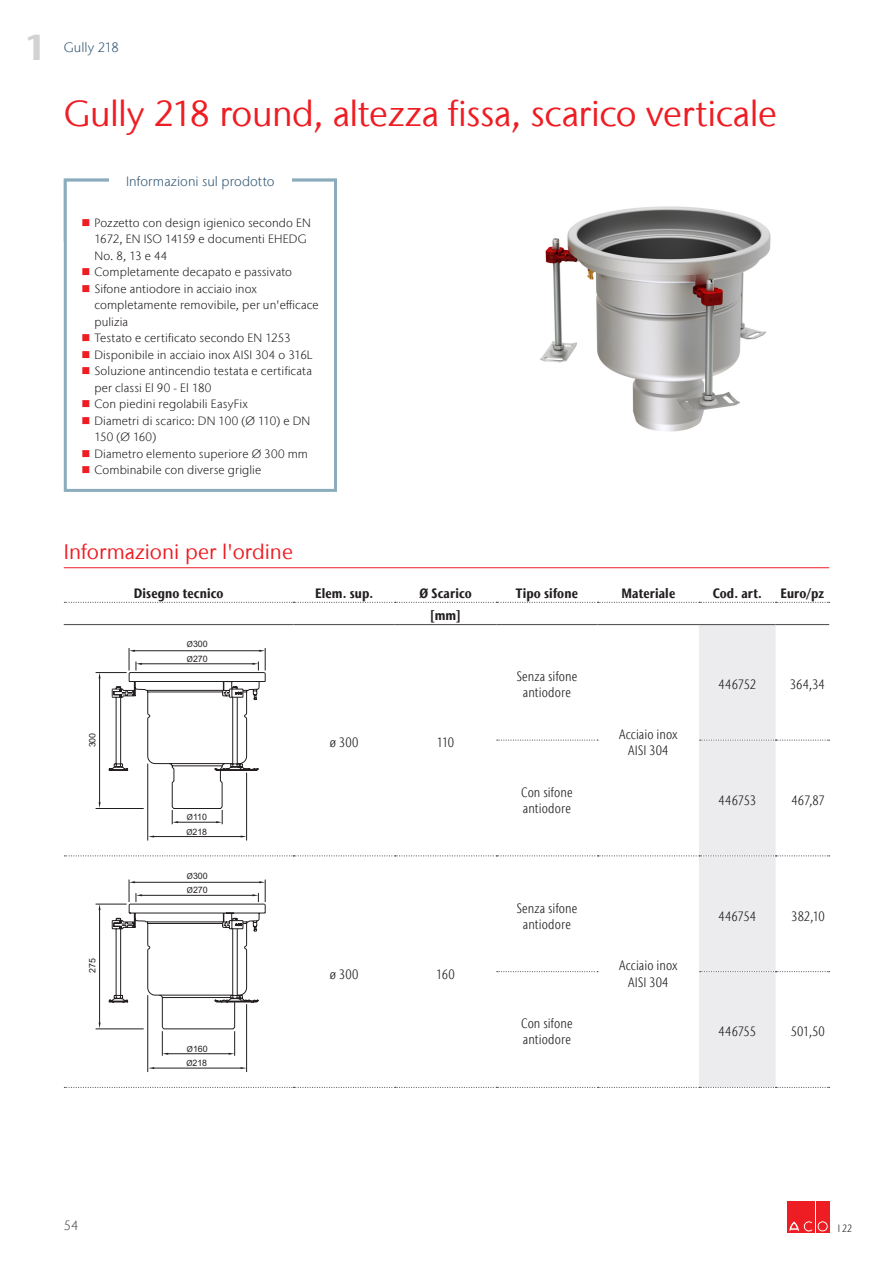
<style>
.page{position:relative;width:893px;height:1263px;background:#fff}
.page>*{position:absolute;margin:0;border:0;box-sizing:border-box;transform-origin:0 0}
.title1_across_it{font:36px "Stone Sans IIITC Com";letter-spacing:-.01em;color:#ee1d23}
.t1{font:700 36px "Stone Sans IIITC Com";color:#d1d2d4}
.title2_it{font:21px "Stone Sans IIITC Com";color:#ee1d23}
.testoTabella_C_it{font:300 condensed 13.5px/16.2px "Stone Sans IIITC Com";letter-spacing:.005em;color:#231f20;text-align:center}
.testataTabella_C_it{font:700 condensed 13.5px "Stone Sans IIITC Com";letter-spacing:.01em;color:#231f20}
.t2{font:300 13.5px "Stone Sans IIITC Com";letter-spacing:.005em;color:#335875}
.codice_it{font:300 condensed 13.5px "Stone Sans IIITC Com";letter-spacing:-.015em;color:#231f20}
.testoTabella_R_it{font:300 condensed 13.5px "Stone Sans IIITC Com";letter-spacing:.005em;color:#231f20}
.t3{font:300 13.5px "Stone Sans IIITC Com";color:#57585a}
.t4{font:300 12px/16.5px "Stone Sans IIITC Com";letter-spacing:.01em;color:#231f20}
.t5{font:300 condensed 10.5px "Stone Sans IIITC Com";color:#231f20}
.t6{font:8.85px "Arial";color:#231f20}
.s1{font-family:"Myriad Pro"}
</style>
<div class="page">
<div style="left:788px;top:1201px;width:13px;height:32px;background:#ee1d23"></div>
<div style="left:802px;top:1201px;width:13px;height:32px;background:#ee1d23"></div>
<svg style="left:789px;top:1221px;width:24px;height:11px"></svg>
<div style="left:816px;top:1201px;width:13px;height:32px;background:#ee1d23"></div>
<div style="left:817px;top:1221px;width:11px;height:11px;border:1px solid #ee1d23;border-radius:50%"></div>
<div style="left:819px;top:1223px;width:7px;height:7px;border:1px solid #ee1d23;border-radius:50%"></div>
<hr style="left:64px;top:567px;width:765px;height:1px;background:#ee1d23">
<svg style="left:64px;top:602px;width:766px;height:1px"></svg>
<svg style="left:64px;top:624px;width:766px;height:464px"></svg>
<img style="left:540px;top:206px;width:231px;height:226px">
<div style="left:64px;top:179px;width:273px;height:313px;border:3px solid #8aacbc"></div>
<div style="left:109px;top:172px;width:183px;height:22px;background:#fff"></div>
<h1 class="t1" style="left:25px;top:24px;width:24px">1</h1>
<p class="t2" style="left:64px;top:39px;width:57px">Gully 218</p>
<p class="title1_across_it" style="left:64px;top:91px;width:715px">Gully 218 round, altezza fissa, scarico verticale</p>
<p class="t2" style="left:126px;top:173px;width:150px">Informazioni sul prodotto</p>
<p class="t4" style="left:94px;top:214px;width:218px">Pozzetto con design igienico secondo EN<br>1672, EN ISO 14159 e documenti EHEDG<br>No. 8, 13 e 44</p>
<p class="t4" style="left:94px;top:263px;width:199px">Completamente decapato e passivato</p>
<p class="t4" style="left:94px;top:280px;width:226px">Sifone antiodore in acciaio inox completamente removibile, per un'efficace pulizia</p>
<p class="t4" style="left:94px;top:329px;width:198px">Testato e certificato secondo EN 1253</p>
<p class="t4" style="left:94px;top:346px;width:220px">Disponibile in acciaio inox AISI 304 o 316L</p>
<p class="t4" style="left:94px;top:362px;width:219px">Soluzione antincendio testata e certificata per classi El 90 - El 180</p>
<p class="t4" style="left:94px;top:395px;width:155px">Con piedini regolabili EasyFix</p>
<p class="t4" style="left:94px;top:412px;width:217px">Diametri di scarico: DN 100 (Ø 110) e DN<br>150 (Ø 160)</p>
<p class="t4" style="left:94px;top:445px;width:215px">Diametro elemento superiore Ø 300 mm</p>
<p class="t4" style="left:94px;top:461px;width:169px">Combinabile con diverse griglie</p>
<p class="title2_it" style="left:64px;top:538px;width:231px">Informazioni per l'ordine</p>
<p class="testataTabella_C_it" style="left:134px;top:585px;width:91px">Disegno tecnico</p>
<p class="testataTabella_C_it" style="left:315px;top:585px;width:60px">Elem. sup.</p>
<p class="testataTabella_C_it" style="left:419px;top:585px;width:54px">Ø Scarico</p>
<p class="testataTabella_C_it" style="left:516px;top:585px;width:64px">Tipo sifone</p>
<p class="testataTabella_C_it" style="left:621px;top:585px;width:55px">Materiale</p>
<p class="testataTabella_C_it" style="left:713px;top:585px;width:51px">Cod. art.</p>
<p class="testataTabella_C_it" style="left:780px;top:585px;width:45px">Euro/pz</p>
<p class="testataTabella_C_it" style="left:430px;top:607px;width:33px">[mm]</p>
<p class="t6" style="left:187px;top:638px;width:22px"><span class="s1">Ø</span>300</p>
<p class="t6" style="left:187px;top:653px;width:22px"><span class="s1">Ø</span>270</p>
<p class="t6" style="left:87px;top:747px;width:16px;rotate:-90deg">300</p>
<p class="testoTabella_C_it" style="left:330px;top:734px;width:30px">ø 300</p>
<p class="testoTabella_C_it" style="left:437px;top:734px;width:19px">110</p>
<p class="t6" style="left:187px;top:811px;width:22px"><span class="s1">Ø</span>110</p>
<p class="t6" style="left:186px;top:826px;width:22px"><span class="s1">Ø</span>218</p>
<p class="t6" style="left:187px;top:870px;width:22px"><span class="s1">Ø</span>300</p>
<p class="t6" style="left:87px;top:973px;width:16px;rotate:-90deg">275</p>
<p class="t6" style="left:187px;top:884px;width:22px"><span class="s1">Ø</span>270</p>
<p class="t6" style="left:187px;top:1043px;width:22px"><span class="s1">Ø</span>160</p>
<p class="t6" style="left:186px;top:1057px;width:22px"><span class="s1">Ø</span>218</p>
<p class="testoTabella_C_it" style="left:330px;top:966px;width:30px">ø 300</p>
<p class="testoTabella_C_it" style="left:436px;top:966px;width:20px">160</p>
<p class="testoTabella_C_it" style="left:516px;top:668px;width:63px">Senza sifone antiodore</p>
<p class="testoTabella_C_it" style="left:521px;top:784px;width:53px">Con sifone</p>
<p class="testoTabella_C_it" style="left:523px;top:800px;width:49px">antiodore</p>
<p class="testoTabella_C_it" style="left:516px;top:900px;width:63px">Senza sifone antiodore</p>
<p class="testoTabella_C_it" style="left:521px;top:1015px;width:53px">Con sifone</p>
<p class="testoTabella_C_it" style="left:523px;top:1032px;width:49px">antiodore</p>
<p class="testoTabella_C_it" style="left:619px;top:726px;width:60px">Acciaio inox</p>
<p class="testoTabella_C_it" style="left:628px;top:742px;width:42px">AISI 304</p>
<p class="codice_it" style="left:719px;top:676px;width:39px">446752</p>
<p class="testoTabella_R_it" style="left:790px;top:676px;width:37px">364,34</p>
<p class="codice_it" style="left:719px;top:792px;width:39px">446753</p>
<p class="testoTabella_R_it" style="left:791px;top:792px;width:35px">467,87</p>
<p class="testoTabella_C_it" style="left:619px;top:957px;width:60px">Acciaio inox</p>
<p class="testoTabella_C_it" style="left:628px;top:974px;width:42px">AISI 304</p>
<p class="codice_it" style="left:718px;top:908px;width:39px">446754</p>
<p class="testoTabella_R_it" style="left:791px;top:908px;width:35px">382,10</p>
<p class="codice_it" style="left:719px;top:1023px;width:39px">446755</p>
<p class="testoTabella_R_it" style="left:791px;top:1023px;width:36px">501,50</p>
<p class="t3" style="left:64px;top:1217px;width:16px">54</p>
<p class="t5" style="left:838px;top:1221px;width:16px">I 22</p>
</div>
